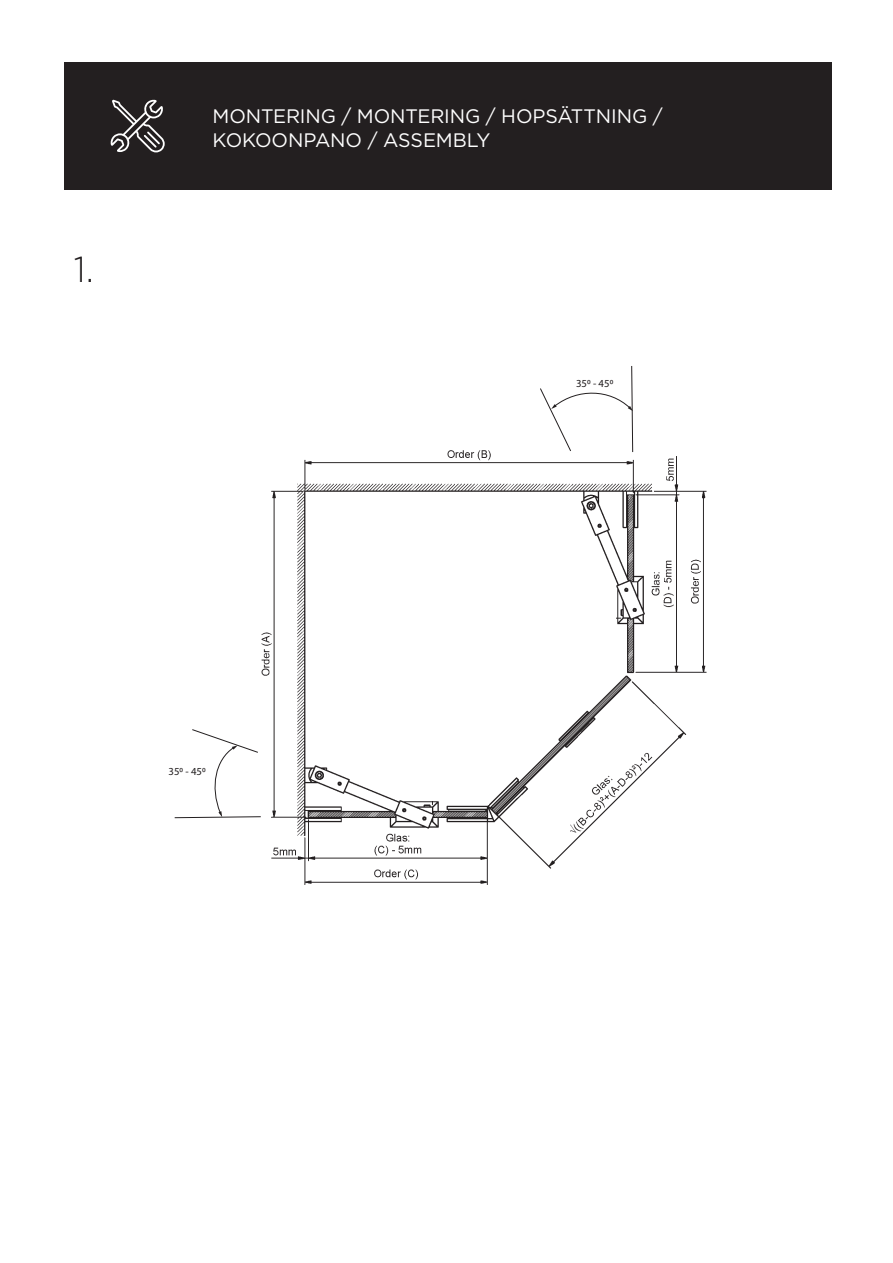
<style>
.page{position:relative;width:893px;height:1263px;background:#fff}
.page>*{position:absolute;margin:0;border:0;box-sizing:border-box;transform-origin:0 0}
.t1{font:300 36px "Gotham";color:#231f20}
.t2{font:19.5px/24px "Gotham";letter-spacing:-.005em;color:#fff}
.t3{font:10.8px "Myriad Pro";color:#231f20}
</style>
<div class="page">
<div style="left:64px;top:62px;width:767px;height:128px;background:#231f20"></div>
<svg style="left:110px;top:99px;width:55px;height:53px"></svg>
<img style="left:261px;top:441px;width:446px;height:444px">
<div style="left:425px;top:767px;width:61px;height:33px;background:#fff"></div>
<div style="left:470px;top:757px;width:19px;height:48px;background:#fff"></div>
<div style="left:578px;top:607px;width:38px;height:66px;background:#fff"></div>
<div style="left:606px;top:665px;width:20px;height:10px;background:#fff"></div>
<svg style="left:174px;top:729px;width:87px;height:89px"></svg>
<svg style="left:540px;top:366px;width:93px;height:87px"></svg>
<p class="t1" style="left:74px;top:246px;width:22px">1.</p>
<p class="t2" style="left:213px;top:104px;width:452px">MONTERING / MONTERING / HOPSÄTTNING /<br>KOKOONPANO / ASSEMBLY</p>
<p class="t3" style="left:576px;top:377px;width:39px">350 - 450</p>
<p class="t3" style="left:168px;top:764px;width:39px">350 - 450</p>
</div>
